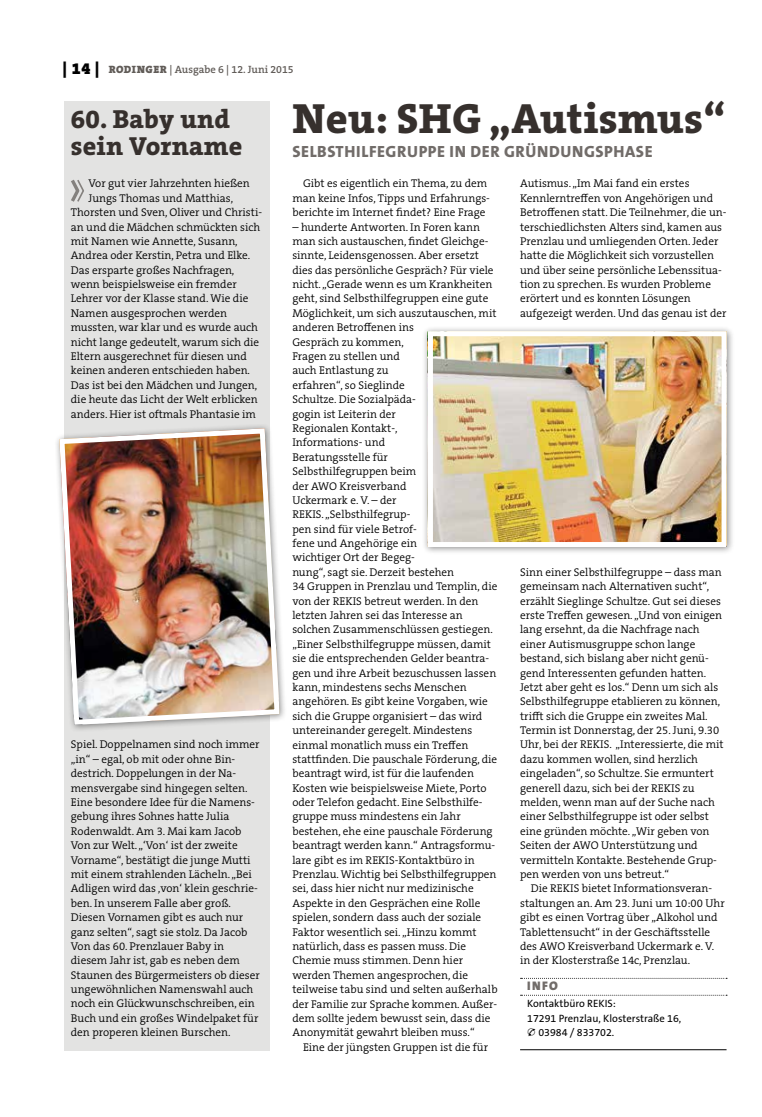
<style>
.page{position:relative;width:762px;height:1117px;background:#fff}
.page>*{position:absolute;margin:0;border:0;box-sizing:border-box;transform-origin:0 0}
.t1{font:800 42.5px "The Serif B W8";letter-spacing:.01em;color:#36302d}
.t2{font:800 26.25px/27.5px "The Serif B W8";letter-spacing:.01em;color:#36302d}
.t3{font:800 16.25px "The Sans B W8";letter-spacing:.035em;color:#716c69}
.t4{font:900 12.5px "The Sans B W9";color:#716c69}
.t5{font:300 11.25px/14.4px "The Serif B W4";color:#000}
.t6{font:10.62px "The Sans B W5 Plain";color:#000}
.t7{font:600 10.62px "The Serif B W6";color:#615c58}
.s1{font-family:"The Serif B W9";font-weight:900;font-size:16.25px;color:#000}
.s2{font-family:"The Serif B W9";font-weight:900}
</style>
<div class="page">
<svg style="left:520px;top:977px;width:207px;height:1px"></svg>
<svg style="left:520px;top:994px;width:207px;height:1px"></svg>
<hr style="left:520px;top:1048px;width:206px;height:1px;background:#000">
<div style="left:422px;top:325px;width:312px;height:230px;background:#000;opacity:.45"></div>
<img style="left:434px;top:337px;width:286px;height:204px">
<div style="left:428px;top:331px;width:298px;height:216px;border:5px solid #fff"></div>
<div style="left:64px;top:101px;width:205px;height:949px;background:#e3e3e2"></div>
<svg style="left:71px;top:179px;width:13px;height:23px"></svg>
<div style="left:54px;top:423px;width:233px;height:309px;background:#000;opacity:.45"></div>
<img style="left:57px;top:425px;width:225px;height:302px">
<p class="t7" style="left:63px;top:63px;width:233px"><span class="s1">| 14 |</span> <span class="s2">RODINGER</span> | Ausgabe 6 | 12. Juni 2015</p>
<h2 class="t2" style="left:71px;top:105px;width:173px">60. Baby und sein Vorname</h2>
<p class="t5" style="left:89px;top:176px;width:163px">Vor gut vier Jahrzehnten hießen</p>
<p class="t5" style="left:89px;top:191px;width:146px">Jungs Thomas und Matthias,</p>
<p class="t5" style="left:71px;top:205px;width:193px">Thorsten und Sven, Oliver und Christi-</p>
<p class="t5" style="left:71px;top:219px;width:191px">an und die Mädchen schmückten sich</p>
<p class="t5" style="left:71px;top:234px;width:168px">mit Namen wie Annette, Susann,</p>
<p class="t5" style="left:71px;top:248px;width:181px">Andrea oder Kerstin, Petra und Elke.</p>
<p class="t5" style="left:71px;top:263px;width:165px">Das ersparte großes Nachfragen,</p>
<p class="t5" style="left:71px;top:277px;width:167px">wenn beispielsweise ein fremder</p>
<p class="t5" style="left:71px;top:291px;width:179px">Lehrer vor der Klasse stand. Wie die</p>
<p class="t5" style="left:71px;top:306px;width:158px">Namen ausgesprochen werden</p>
<p class="t5" style="left:71px;top:320px;width:189px">mussten, war klar und es wurde auch</p>
<p class="t5" style="left:71px;top:334px;width:190px">nicht lange gedeutelt, warum sich die</p>
<p class="t5" style="left:71px;top:349px;width:177px">Eltern ausgerechnet für diesen und</p>
<p class="t5" style="left:71px;top:363px;width:181px">keinen anderen entschieden haben.</p>
<p class="t5" style="left:71px;top:378px;width:188px">Das ist bei den Mädchen und Jungen,</p>
<p class="t5" style="left:71px;top:392px;width:188px">die heute das Licht der Welt erblicken</p>
<p class="t5" style="left:71px;top:406px;width:187px">anders. Hier ist oftmals Phantasie im</p>
<p class="t5" style="left:71px;top:737px;width:190px">Spiel. Doppelnamen sind noch immer „in“ – egal, ob mit oder ohne Bin&shy;destrich. Doppelungen in der Na&shy;mensvergabe sind hingegen selten.<br>Eine besondere Idee für die Namens&shy;gebung ihres Sohnes hatte Julia Rodenwaldt. Am 3. Mai kam Jacob Von zur Welt. „‘Von‘ ist der zweite Vorname“, bestätigt die junge Mutti mit einem strahlenden Lächeln. „Bei Adligen wird das ‚von‘ klein geschrie&shy;ben. In unserem Falle aber groß.<br>Diesen Vornamen gibt es auch nur ganz selten“, sagt sie stolz. Da Jacob Von das 60. Prenzlauer Baby in diesem Jahr ist, gab es neben dem Staunen des Bürgermeisters ob dieser ungewöhnlichen Namenswahl auch noch ein Glückwunschschreiben, ein Buch und ein großes Windelpaket für den properen kleinen Burschen.</p>
<h1 class="t1" style="left:292px;top:90px;width:434px">Neu: SHG „Autismus“</h1>
<h3 class="t3" style="left:292px;top:141px;width:361px">SELBSTHILFEGRUPPE IN DER GRÜNDUNGSPHASE</h3>
<p class="t5" style="left:292px;top:176px;width:199px;text-indent:11px">Gibt es eigentlich ein Thema, zu dem man keine Infos, Tipps und Erfahrungs&shy;berichte im Internet findet? Eine Frage</p>
<p class="t5" style="left:292px;top:219px;width:207px">– hunderte Antworten. In Foren kann man sich austauschen, findet Gleichge&shy;sinnte, Leidensgenossen. Aber ersetzt dies das persönliche Gespräch? Für viele nicht. „Gerade wenn es um Krankheiten geht, sind Selbsthilfegruppen eine gute Möglichkeit, um sich auszutauschen, mit anderen Betroffenen ins<br>Gespräch zu kommen,<br>Fragen zu stellen und<br>auch Entlastung zu<br>erfahren“, so Sieglinde<br>Schultze. Die Sozialpäda-<br>gogin ist Leiterin der<br>Regionalen Kontakt-,<br>Informations- und<br>Beratungsstelle für<br>Selbsthilfegruppen beim<br>der AWO Kreisverband<br>Uckermark e. V. – der<br>REKIS. „Selbsthilfegrup-<br>pen sind für viele Betrof-<br>fene und Angehörige ein<br>wichtiger Ort der Begeg-<br>nung“, sagt sie. Derzeit bestehen<br>34 Gruppen in Prenzlau und Templin, die von der REKIS betreut werden. In den letzten Jahren sei das Interesse an solchen Zusammenschlüssen gestiegen. „Einer Selbsthilfegruppe müssen, damit sie die entsprechenden Gelder beantra&shy;gen und ihre Arbeit bezuschussen lassen kann, mindestens sechs Menschen angehören. Es gibt keine Vorgaben, wie sich die Gruppe organisiert – das wird untereinander geregelt. Mindestens einmal monatlich muss ein Treffen stattfinden. Die pauschale Förderung, die beantragt wird, ist für die laufenden Kosten wie beispielsweise Miete, Porto oder Telefon gedacht. Eine Selbsthilfe&shy;gruppe muss mindestens ein Jahr bestehen, ehe eine pauschale Förderung beantragt werden kann.“ Antragsformu&shy;lare gibt es im REKIS-Kontaktbüro in Prenzlau. Wichtig bei Selbsthilfegruppen sei, dass hier nicht nur medizinische Aspekte in den Gesprächen eine Rolle spielen, sondern dass auch der soziale Faktor wesentlich sei. „Hinzu kommt natürlich, dass es passen muss. Die Chemie muss stimmen. Denn hier werden Themen angesprochen, die teilweise tabu sind und selten außerhalb der Familie zur Sprache kommen. Außer&shy;dem sollte jedem bewusst sein, dass die Anonymität gewahrt bleiben muss.“</p>
<p class="t5" style="left:303px;top:1039px;width:187px">Eine der jüngsten Gruppen ist die für</p>
<p class="t5" style="left:520px;top:176px;width:208px">Autismus. „Im Mai fand ein erstes Kennlerntreffen von Angehörigen und Betroffenen statt. Die Teilnehmer, die un&shy;terschiedlichsten Alters sind, kamen aus Prenzlau und umliegenden Orten. Jeder hatte die Möglichkeit sich vorzustellen und über seine persönliche Lebenssitua&shy;tion zu sprechen. Es wurden Probleme erörtert und es konnten Lösungen aufgezeigt werden. Und das genau ist der</p>
<p class="t5" style="left:520px;top:564px;width:205px">Sinn einer Selbsthilfegruppe – dass man gemeinsam nach Alternativen sucht“, erzählt Sieglinge Schultze. Gut sei dieses erste Treffen gewesen. „Und von einigen lang ersehnt, da die Nachfrage nach einer Autismusgruppe schon lange bestand, sich bislang aber nicht genü&shy;gend Interessenten gefunden hatten.<br>Jetzt aber geht es los.“ Denn um sich als Selbsthilfegruppe etablieren zu können, trifft sich die Gruppe ein zweites Mal.<br>Termin ist Donnerstag, der 25. Juni, 9.30<br>Uhr, bei der REKIS. „Interessierte, die mit dazu kommen wollen, sind herzlich eingeladen“, so Schultze. Sie ermuntert generell dazu, sich bei der REKIS zu melden, wenn man auf der Suche nach einer Selbsthilfegruppe ist oder selbst eine gründen möchte. „Wir geben von Seiten der AWO Unterstützung und vermitteln Kontakte. Bestehende Grup&shy;pen werden von uns betreut.“</p>
<p class="t5" style="left:520px;top:881px;width:206px;text-indent:11px">Die REKIS bietet Informationsveran&shy;staltungen an. Am 23. Juni um 10:00 Uhr gibt es einen Vortrag über „Alkohol und Tablettensucht“ in der Geschäftsstelle des AWO Kreisverband Uckermark e. V. in der Klosterstraße 14c, Prenzlau.</p>
<p class="t4" style="left:527px;top:977px;width:32px">INFO</p>
<p class="t6" style="left:527px;top:996px;width:90px">Kontaktbüro REKIS:</p>
<p class="t6" style="left:527px;top:1011px;width:156px">17291 Prenzlau, Klosterstraße 16,</p>
<p class="t6" style="left:538px;top:1025px;width:77px">03984 / 833702.</p>
</div>
